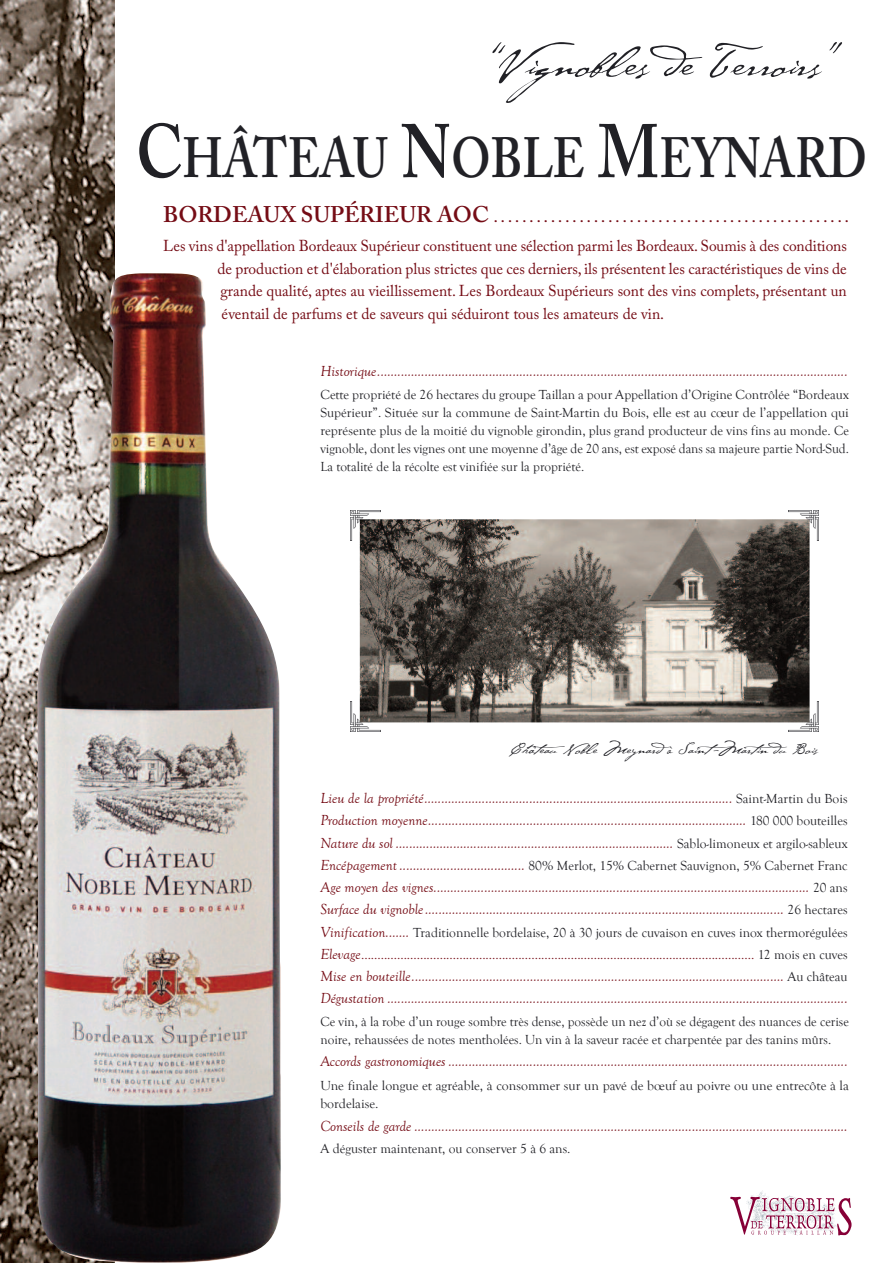
<style>
.page{position:relative;width:893px;height:1263px;background:#fff}
.page>*{position:absolute;margin:0;border:0;box-sizing:border-box;transform-origin:0 0}
.t1{font:600 56.25px "Adobe Caslon Pro";color:#212126;scale:.83 1}
.t2{font:42px "Cezanne";color:#212126;scale:1.2 1}
.t3{font:15.75px/22.5px "Adobe Caslon Pro";color:#750c15;text-align:justify}
.t4{font:italic 15px/22.2px "Goudy Old Style T";color:#750c15;text-align:justify}
.t5{font:600 15px "Adobe Caslon Pro";color:#750c15}
.t6{font:15px "Cezanne";color:#212126;scale:1.2 1}
.t7{font:13.5px/18px "Goudy Old Style T";color:#212126}
.t8{font:13.5px/22.2px "Goudy Old Style T";color:#750c15}
.s1{font-size:75px}
.s2{font-size:22.5px}
.s3{font-style:normal;font-size:13.5px;color:#212126}
.s4{font-style:italic;font-size:15px}
.s5{color:#212126}
</style>
<div class="page">
<img style="left:0;top:0;width:114px;height:1263px">
<img style="left:38px;top:273px;width:243px;height:990px">
<img style="left:361px;top:520px;width:448px;height:201px">
<img style="left:351px;top:510px;width:30px;height:30px">
<img style="left:788px;top:510px;width:30px;height:30px">
<svg style="left:809px;top:540px;width:9px;height:161px"></svg>
<img style="left:788px;top:701px;width:30px;height:30px">
<svg style="left:381px;top:722px;width:407px;height:1px"></svg>
<img style="left:351px;top:701px;width:30px;height:30px">
<svg style="left:351px;top:540px;width:9px;height:161px"></svg>
<img style="left:751px;top:1190px;width:39px;height:6px">
<svg style="left:730px;top:1196px;width:122px;height:40px"></svg>
<h2 class="t2" style="left:492px;top:35px;width:293px">“Vignobles de Terroirs”</h2>
<h1 class="t1" style="left:136px;top:137px;width:882px"><span class="s1">C</span>HÂTEAU <span class="s1">N</span>OBLE <span class="s1">M</span>EYNARD</h1>
<p class="t5" style="left:163px;top:212px;width:687px"><span class="s2">BORDEAUX SUPÉRIEUR AOC</span> . . . . . . . . . . . . . . . . . . . . . . . . . . . . . . . . . . . . . . . . . . . . . . . . . .</p>
<p class="t3" style="left:218px;top:237px;width:631px;text-indent:-54px">Les vins d'appellation Bordeaux Supérieur constituent une sélection parmi les Bordeaux. Soumis à des conditions de production et d'élaboration plus strictes que ces derniers, ils présentent les caractéristiques de vins de grande qualité, aptes au vieillissement. Les Bordeaux Supérieurs sont des vins complets, présentant un éventail de parfums et de saveurs qui séduiront tous les amateurs de vin.</p>
<p class="t4" style="left:320px;top:360px;width:529px">Historique...........................................................................................................................................</p>
<p class="t7" style="left:320px;top:385px;width:530px;text-align:justify">Cette propriété de 26 hectares du groupe Taillan a pour Appellation d’Origine Contrôlée “Bordeaux Supérieur”. Située sur la commune de Saint-Martin du Bois, elle est au cœur de l’appellation qui représente plus de la moitié du vignoble girondin, plus grand producteur de vins fins au monde. Ce vignoble, dont les vignes ont une moyenne d’âge de 20 ans, est exposé dans sa majeure partie Nord-Sud.<br>La totalité de la récolte est vinifiée sur la propriété.</p>
<p class="t6" style="left:511px;top:739px;width:258px">Château Noble Meynardà Saint-Martin du Bois</p>
<p class="t4" style="left:320px;top:787px;width:529px">Lieu de la propriété........................................................................................... <span class="s3">Saint-Martin du Bois </span>Production moyenne.............................................................................................. <span class="s3">180 000 bouteilles </span>Nature du sol .................................................................................. <span class="s3">Sablo-limoneux et argilo-sableux </span>Encépagement ..................................... <span class="s3">80% Merlot, 15% Cabernet Sauvignon, 5% Cabernet Franc </span>Age moyen des vignes............................................................................................................... <span class="s3">20 ans </span>Surface du vignoble.......................................................................................................... <span class="s3">26 hectares</span></p>
<p class="t8" style="left:320px;top:921px;width:529px"><span class="s4">Vinification.......</span> <span class="s5">Traditionnelle bordelaise, 20 à 30 jours de cuvaison en cuves inox thermorégulées<br></span><span class="s4">Elevage</span>........................................................................................................................ <span class="s5">12 mois en cuves</span></p>
<p class="t4" style="left:320px;top:965px;width:529px">Mise en bouteille.............................................................................................................. <span class="s3">Au château<br></span>Dégustation ........................................................................................................................................</p>
<p class="t7" style="left:320px;top:1012px;width:530px">Ce vin, à la robe d’un rouge sombre très dense, possède un nez d’où se dégagent des nuances de cerise noire, rehaussées de notes mentholées. Un vin à la saveur racée et charpentée par des tanins mûrs.</p>
<p class="t4" style="left:320px;top:1050px;width:529px">Accords gastronomiques ......................................................................................................................</p>
<p class="t7" style="left:320px;top:1077px;width:530px">Une finale longue et agréable, à consommer sur un pavé de bœuf au poivre ou une entrecôte à la bordelaise.</p>
<p class="t4" style="left:320px;top:1114px;width:529px">Conseils de garde ................................................................................................................................</p>
<p class="t7" style="left:320px;top:1139px;width:252px">A déguster maintenant, ou conserver 5 à 6 ans.</p>
</div>
